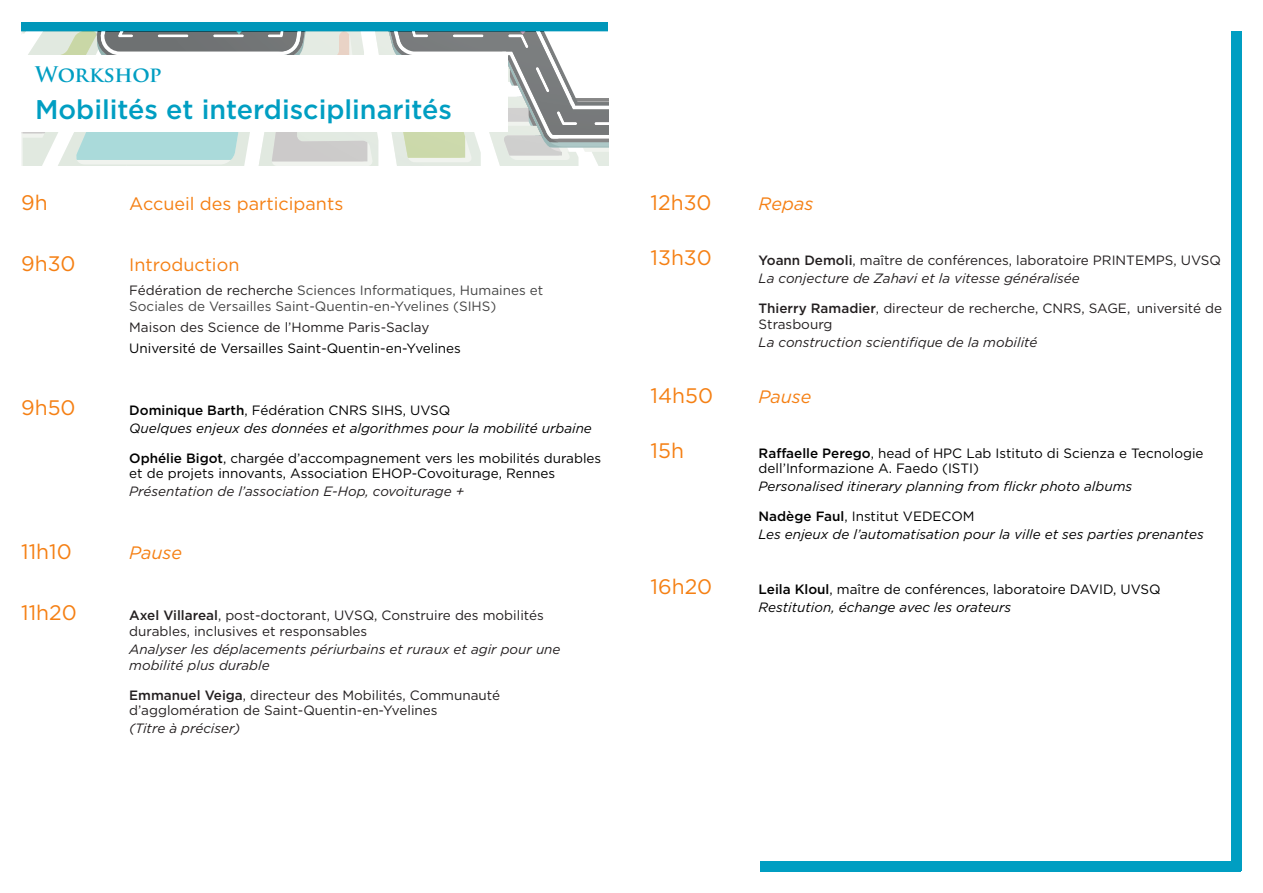
<style>
.page{position:relative;width:1263px;height:893px;background:#fff}
.page>*{position:absolute;margin:0;border:0;box-sizing:border-box;transform-origin:0 0}
.t1{font:500 27px "Gotham";color:#009ec2}
.t2{font:21px "Gotham";color:#f58014}
.t3{font:700 21px "Trajan Pro";letter-spacing:-.01em;color:#009ec2}
.t4{font:18px "Gotham";color:#f58014}
.t5{font:italic 18px "Gotham";color:#f58014}
.t6{font:13.5px/15px "Gotham";color:#000}
.t7{font:13.5px/16.2px "Gotham";color:#231f20}
.t8{font:italic 13.5px/16.2px "Gotham";color:#231f20}
.t9{font:italic 13.5px "Gotham";color:#000}
.t10{font:13.5px/16.2px "Gotham";color:#454545}
.s1{color:#231f20}
.s2{font-weight:500}
.s3{font-style:italic}
</style>
<div class="page">
<div style="left:760px;top:861px;width:481px;height:10px;background:#009ec2"></div>
<div style="left:1232px;top:31px;width:10px;height:840px;background:#009ec2"></div>
<div style="left:21px;top:22px;width:587px;height:10px;background:#0097ba"></div>
<svg style="left:21px;top:132px;width:587px;height:34px;background:#d4e2db"></svg>
<svg style="left:22px;top:32px;width:586px;height:103px"></svg>
<div style="left:10px;top:55px;width:497px;height:76px;background:#fff"></div>
<p class="t3" style="left:35px;top:62px;width:128px">Workshop</p>
<p class="t1" style="left:35px;top:91px;width:418px">Mobilités et interdisciplinarités</p>
<p class="t2" style="left:21px;top:189px;width:28px">9h</p>
<p class="t4" style="left:129px;top:192px;width:216px">Accueil des participants</p>
<p class="t2" style="left:21px;top:250px;width:56px">9h30</p>
<p class="t4" style="left:129px;top:253px;width:112px">Introduction</p>
<p class="t10" style="left:129px;top:282px;width:415px"><span class="s1">Fédération de recherche</span> Sciences Informatiques, Humaines et<br>Sociales de Versailles Saint-Quentin-en-Yvelines (SIHS)</p>
<p class="t7" style="left:129px;top:319px;width:302px">Maison des Science de l’Homme Paris-Saclay</p>
<p class="t6" style="left:129px;top:341px;width:333px">Université de Versailles Saint-Quentin-en-Yvelines</p>
<p class="t2" style="left:21px;top:394px;width:56px">9h50</p>
<p class="t6" style="left:129px;top:402px;width:323px"><span class="s2">Dominique Barth</span>, Fédération CNRS SIHS, UVSQ</p>
<p class="t9" style="left:129px;top:419px;width:464px">Quelques enjeux des données et algorithmes pour la mobilité urbaine</p>
<p class="t6" style="left:129px;top:450px;width:473px"><span class="s2">Ophélie Bigot</span>, chargée d’accompagnement vers les mobilités durables et de projets innovants, Association EHOP-Covoiturage, Rennes</p>
<p class="t8" style="left:129px;top:482px;width:336px">Présentation de l’association E-Hop, covoiturage +</p>
<p class="t2" style="left:21px;top:538px;width:52px">11h10</p>
<p class="t5" style="left:129px;top:541px;width:54px">Pause</p>
<p class="t2" style="left:21px;top:599px;width:57px">11h20</p>
<p class="t7" style="left:129px;top:607px;width:416px"><span class="s2">Axel Villareal</span>, post-doctorant, UVSQ, Construire des mobilités durables, inclusives et responsables</p>
<p class="t8" style="left:129px;top:641px;width:433px">Analyser les déplacements périurbains et ruraux et agir pour une mobilité plus durable</p>
<p class="t7" style="left:129px;top:688px;width:372px;line-height:15px"><span class="s2">Emmanuel Veiga</span>, directeur des Mobilités, Communauté d’agglomération de Saint-Quentin-en-Yvelines</p>
<p class="t8" style="left:129px;top:720px;width:113px">(Titre à préciser)</p>
<p class="t2" style="left:651px;top:189px;width:62px">12h30</p>
<p class="t5" style="left:759px;top:192px;width:56px">Repas</p>
<p class="t2" style="left:651px;top:244px;width:63px">13h30</p>
<p class="t7" style="left:759px;top:252px;width:464px"><span class="s2">Yoann Demoli</span>, maître de conférences, laboratoire PRINTEMPS, UVSQ</p>
<p class="t8" style="left:759px;top:270px;width:323px">La conjecture de Zahavi et la vitesse généralisée</p>
<p class="t7" style="left:759px;top:300px;width:465px"><span class="s2">Thierry Ramadier</span>, directeur de recherche, CNRS, SAGE, université de<br>Strasbourg</p>
<p class="t8" style="left:759px;top:334px;width:280px">La construction scientifique de la mobilité</p>
<p class="t2" style="left:651px;top:382px;width:64px">14h50</p>
<p class="t5" style="left:759px;top:385px;width:54px">Pause</p>
<p class="t2" style="left:651px;top:437px;width:35px">15h</p>
<p class="t6" style="left:759px;top:445px;width:446px"><span class="s2">Raffaelle Perego</span>, head of HPC Lab Istituto di Scienza e Tecnologie dell’Informazione A. Faedo (ISTI)</p>
<p class="t9" style="left:759px;top:477px;width:375px">Personalised itinerary planning from flickr photo albums</p>
<p class="t6" style="left:759px;top:508px;width:217px"><span class="s2">Nadège Faul</span>, Institut VEDECOM</p>
<p class="t9" style="left:759px;top:525px;width:447px">Les enjeux de l’automatisation pour la ville et ses parties prenantes</p>
<p class="t2" style="left:651px;top:573px;width:63px">16h20</p>
<p class="t6" style="left:759px;top:580px;width:403px;line-height:18px"><span class="s2">Leila Kloul</span>, maître de conférences, laboratoire DAVID, UVSQ<br><span class="s3">Restitution, échange avec les orateurs</span></p>
</div>
